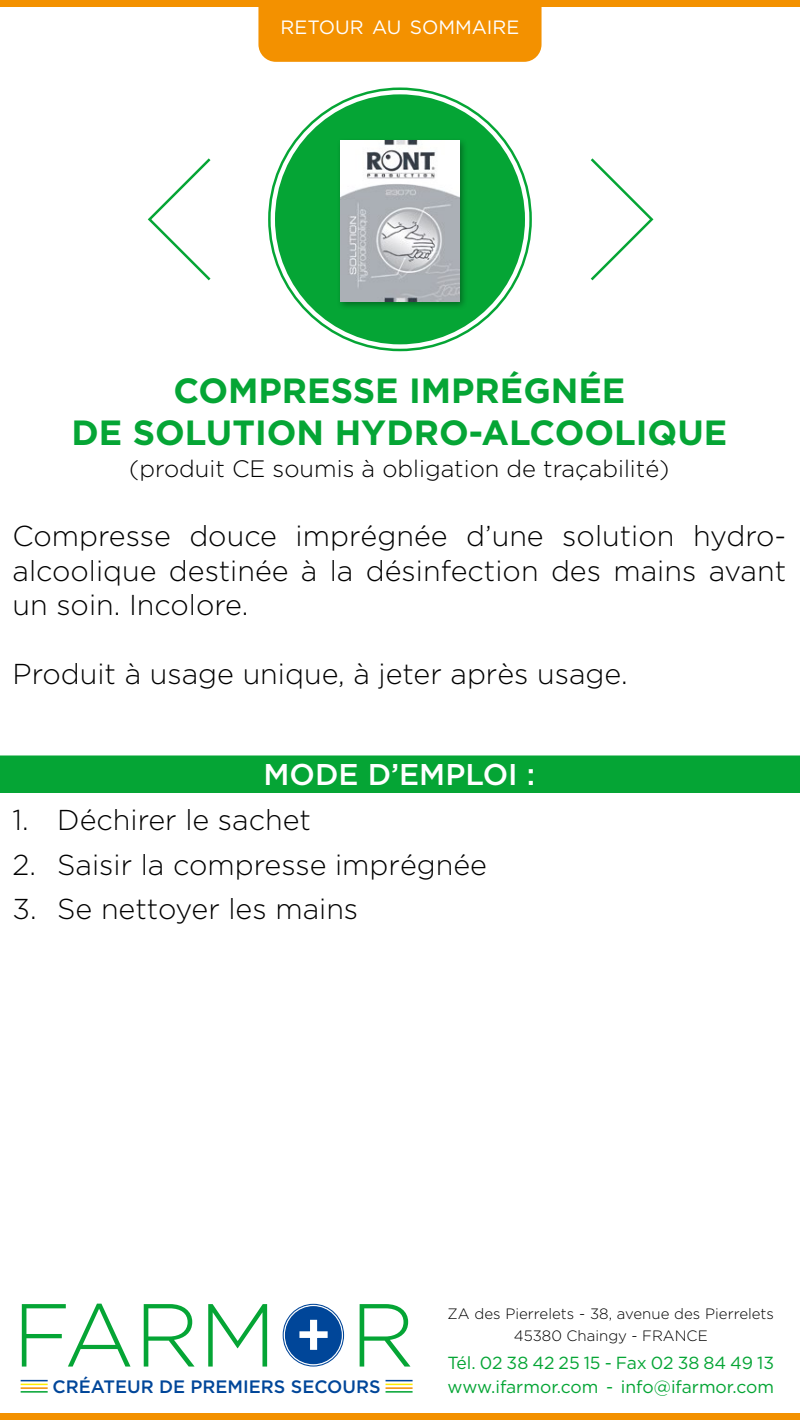
<style>
.page{position:relative;width:800px;height:1420px;background:#fff}
.page>*{position:absolute;margin:0;border:0;box-sizing:border-box;transform-origin:0 0}
.t1{font:300 89.25px "Gotham";color:#05a535}
.t2{font:700 35px/42px "Gotham";color:#05a535;text-align:center}
.t3{font:500 30px "Gotham";color:#fff}
.t4{font:300 28.75px/34.5px "Gotham";color:#000;text-align:justify}
.t5{font:300 23.75px "Gotham";color:#000}
.t6{font:19.25px "Gotham";color:#fff}
.t7{font:500 18px "Gotham";color:#004699}
.t8{font:17.5px "Gotham";color:#05a535}
.t9{font:300 15px/21.2px "Gotham";color:#000;text-align:center}
</style>
<div class="page">
<div style="left:258px;top:6px;width:284px;height:56px;background:#f39100"></div>
<div style="left:0;top:1414px;width:800px;height:6px;background:#f39100"></div>
<div style="left:0;top:0;width:800px;height:6px;background:#f39100"></div>
<div style="left:275px;top:94px;width:250px;height:250px;background:#05a535;border-radius:50%"></div>
<svg style="left:147px;top:158px;width:64px;height:123px"></svg>
<svg style="left:590px;top:158px;width:64px;height:123px"></svg>
<div style="left:284px;top:1306px;width:58px;height:59px;background:#004699;border-radius:50%"></div>
<div style="left:284px;top:1305px;width:59px;height:60px;border:1px solid #fff;border-radius:50%"></div>
<svg style="left:299px;top:1319px;width:29px;height:31px"></svg>
<div style="left:283px;top:1304px;width:61px;height:63px;border:1px solid #004699;border-radius:50%"></div>
<hr style="left:21px;top:1387px;width:27px;height:2px;background:#f39100">
<hr style="left:386px;top:1387px;width:27px;height:2px;background:#f39100">
<svg style="left:21px;top:1380px;width:27px;height:5px"></svg>
<svg style="left:386px;top:1380px;width:27px;height:5px"></svg>
<hr style="left:21px;top:1391px;width:27px;height:2px;background:#05a535">
<hr style="left:386px;top:1391px;width:27px;height:2px;background:#05a535">
<div style="left:0;top:755px;width:800px;height:38px;background:#05a535"></div>
<div style="left:336px;top:137px;width:132px;height:173px;background:#000;opacity:.35"></div>
<img style="left:340px;top:140px;width:120px;height:161px">
<p class="t6" style="left:281px;top:15px;width:240px">RETOUR AU SOMMAIRE</p>
<p class="t2" style="left:71px;top:369px;width:657px">COMPRESSE IMPRÉGNÉE<br>DE SOLUTION HYDRO-ALCOOLIQUE</p>
<p class="t5" style="left:129px;top:456px;width:542px">(produit CE soumis à obligation de traçabilité)</p>
<p class="t4" style="left:12px;top:519px;width:775px">Compresse douce imprégnée d’une solution hydro&shy;alcoolique destinée à la désinfection des mains avant un soin. Incolore.</p>
<p class="t4" style="left:12px;top:657px;width:617px">Produit à usage unique, à jeter après usage.</p>
<p class="t3" style="left:264px;top:758px;width:273px">MODE D’EMPLOI :</p>
<p class="t4" style="left:12px;top:802px;width:300px">1. Déchirer le sachet</p>
<p class="t4" style="left:12px;top:847px;width:476px">2. Saisir la compresse imprégnée</p>
<p class="t4" style="left:12px;top:891px;width:347px">3. Se nettoyer les mains</p>
<h1 class="t1" style="left:13px;top:1286px;width:265px">FARM</h1>
<p class="t7" style="left:53px;top:1376px;width:330px">CRÉATEUR DE PREMIERS SECOURS</p>
<h1 class="t1" style="left:350px;top:1286px;width:66px">R</h1>
<p class="t9" style="left:448px;top:1303px;width:328px">ZA des Pierrelets - 38, avenue des Pierrelets<br>45380 Chaingy - FRANCE</p>
<p class="t8" style="left:448px;top:1352px;width:328px">Tél. 02 38 42 25 15 - Fax 02 38 84 49 13</p>
<p class="t8" style="left:448px;top:1376px;width:328px">www.ifarmor.com - info@ifarmor.com</p>
</div>
